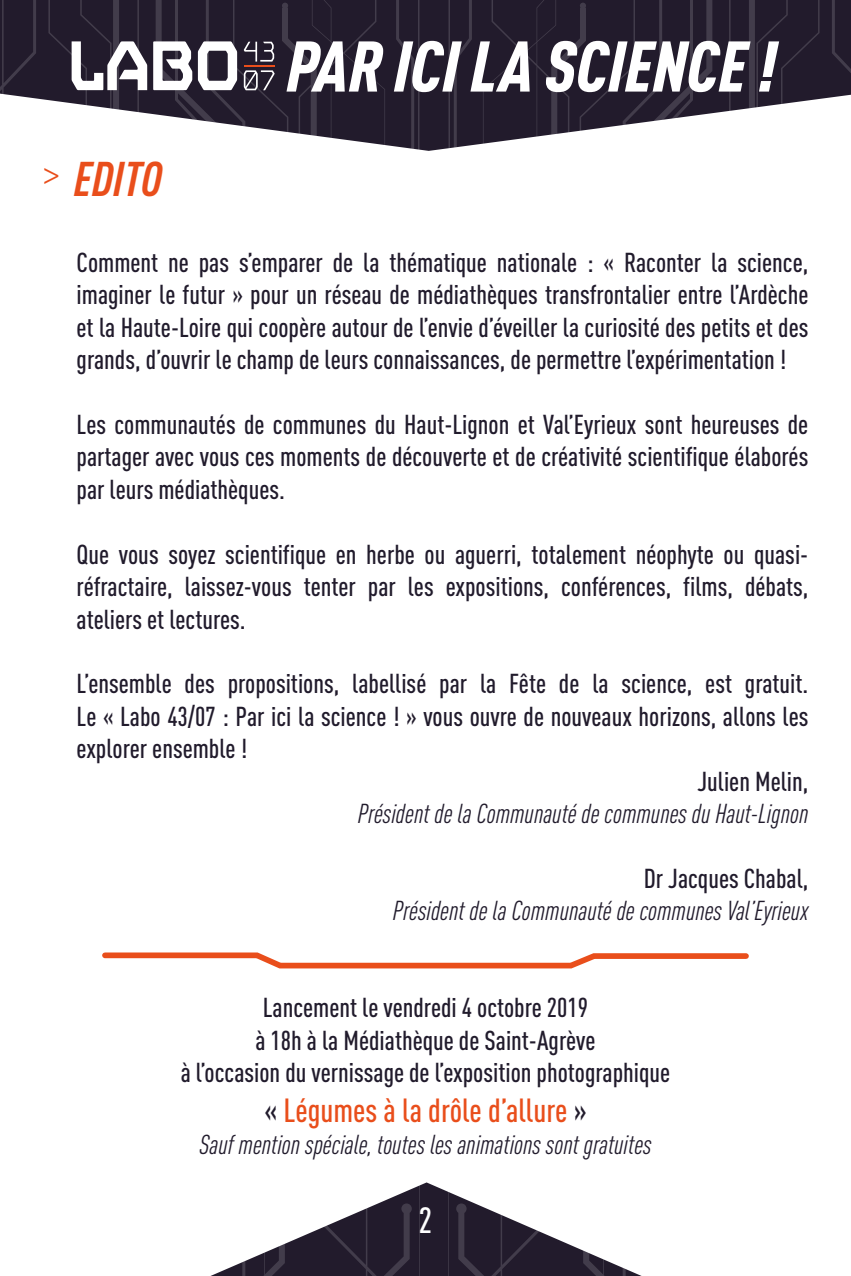
<style>
.page{position:relative;width:851px;height:1276px;background:#fff}
.page>*{position:absolute;margin:0;border:0;box-sizing:border-box;transform-origin:0 0}
.t1{font:italic 900 condensed 70.5px "DIN Pro";color:#fff}
.t2{font:italic 700 condensed 48px "DIN Pro";color:#e94e1b}
.t3{font:500 condensed 36px "DIN Pro";color:#fff}
.t4{font:500 condensed 33px "DIN Pro";color:#e94e1b}
.t5{font:500 condensed 27px/32.4px "DIN Pro";color:#211b2c;text-align:justify}
.t6{font:italic condensed 27px "DIN Pro";color:#211b2c}
.s1{color:#211b2c}
</style>
<div class="page">
<svg style="left:0;top:0;width:418px;height:88px;background:#251e2e"></svg>
<div style="left:418px;top:0;width:30px;height:88px;background:#221b2c"></div>
<svg style="left:448px;top:0;width:402px;height:88px;background:#251e2f"></svg>
<svg style="left:0;top:88px;width:850px;height:63px;fill:#2a2334"></svg>
<svg style="left:210px;top:1182px;width:432px;height:94px"></svg>
<svg style="left:48px;top:0;width:99px;height:151px"></svg>
<svg style="left:153px;top:41px;width:39px;height:49px"></svg>
<svg style="left:198px;top:0;width:92px;height:151px"></svg>
<hr style="left:244px;top:65px;width:30px;height:1px;background:#e94e1b">
<svg style="left:102px;top:952px;width:647px;height:17px"></svg>
<h2 class="t2" style="left:43px;top:143px;width:121px"><sup>&gt;</sup> EDITO</h2>
<h1 class="t1" style="left:286px;top:12px;width:491px">PAR ICI LA SCIENCE !</h1>
<p class="t5" style="left:77px;top:244px;width:733px">Comment ne pas s’emparer de la thématique nationale : « Raconter la science, imaginer le futur » pour un réseau de médiathèques transfrontalier entre l’Ardèche et la Haute-Loire qui coopère autour de l’envie d’éveiller la curiosité des petits et des grands, d’ouvrir le champ de leurs connaissances, de permettre l’expérimentation !</p>
<p class="t5" style="left:77px;top:406px;width:733px">Les communautés de communes du Haut-Lignon et Val’Eyrieux sont heureuses de partager avec vous ces moments de découverte et de créativité scientifique élaborés par leurs médiathèques.</p>
<p class="t5" style="left:77px;top:536px;width:733px">Que vous soyez scientifique en herbe ou aguerri, totalement néophyte ou quasi&shy;réfractaire, laissez-vous tenter par les expositions, conférences, films, débats, ateliers et lectures.</p>
<p class="t5" style="left:77px;top:665px;width:733px">L’ensemble des propositions, labellisé par la Fête de la science, est gratuit.</p>
<p class="t5" style="left:77px;top:698px;width:733px">Le « Labo 43/07 : Par ici la science ! » vous ouvre de nouveaux horizons, allons les</p>
<p class="t5" style="left:77px;top:730px;width:172px">explorer ensemble !</p>
<p class="t5" style="left:697px;top:762px;width:112px">Julien Melin,</p>
<p class="t6" style="left:358px;top:794px;width:452px">Président de la Communauté de communes du Haut-Lignon</p>
<p class="t5" style="left:643px;top:860px;width:166px">Dr Jacques Chabal,</p>
<p class="t6" style="left:393px;top:891px;width:417px">Président de la Communauté de communes Val’Eyrieux</p>
<p class="t5" style="left:181px;top:989px;width:491px;text-align:center">Lancement le vendredi 4 octobre 2019<br>à 18h à la Médiathèque de Saint-Agrève<br>à l’occasion du vernissage de l’exposition photographique</p>
<p class="t4" style="left:264px;top:1085px;width:324px"><span class="s1">«</span> Légumes à la drôle d’allure <span class="s1">»</span></p>
<p class="t6" style="left:199px;top:1125px;width:453px">Sauf mention spéciale, toutes les animations sont gratuites</p>
<h3 class="t3" style="left:418px;top:1193px;width:15px">2</h3>
</div>
